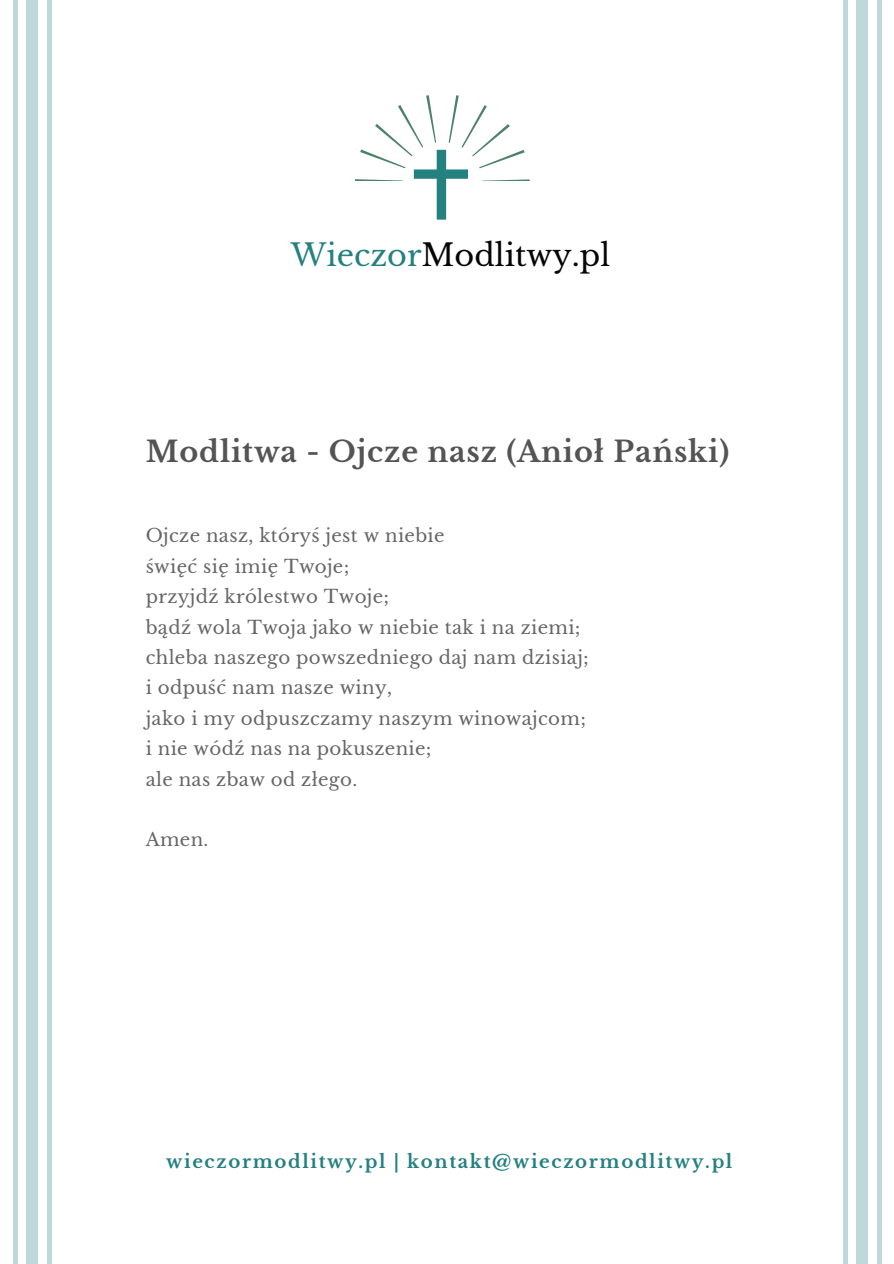
<style>
.page{position:relative;width:894px;height:1264px;background:#fff}
.page>*{position:absolute;margin:0;border:0;box-sizing:border-box;transform-origin:0 0}
.t1{font:30.3px "Libre Baskerville";color:#050505}
.t2{font:700 28.65px "Libre Baskerville";letter-spacing:.03em;color:#545454}
.t3{font:18.15px "Libre Baskerville";letter-spacing:.02em;color:#666}
.t4{font:700 18.15px "Libre Baskerville";letter-spacing:.09em;color:#258080}
.s1{color:#258080}
</style>
<div class="page">
<svg style="left:355px;top:95px;width:174px;height:125px"></svg>
<div style="left:13px;top:0;width:5px;height:1263px;background:#bed9d9"></div>
<hr style="left:47px;top:0;width:4px;height:1263px;background:#bed9d9">
<div style="left:26px;top:0;width:12px;height:1263px;background:#bed9d9"></div>
<hr style="left:843px;top:0;width:4px;height:1263px;background:#bed9d9">
<div style="left:876px;top:0;width:5px;height:1263px;background:#bed9d9"></div>
<div style="left:856px;top:0;width:11px;height:1263px;background:#bed9d9"></div>
<p class="t1" style="left:291px;top:237px;width:321px"><span class="s1">Wieczor</span>Modlitwy.pl</p>
<p class="t2" style="left:146px;top:434px;width:585px">Modlitwa - Ojcze nasz (Anioł Pański)</p>
<p class="t3" style="left:146px;top:524px;width:300px">Ojcze nasz, któryś jest w niebie</p>
<p class="t3" style="left:146px;top:555px;width:205px">święć się imię Twoje;</p>
<p class="t3" style="left:146px;top:585px;width:245px">przyjdź królestwo Twoje;</p>
<p class="t3" style="left:146px;top:616px;width:436px">bądź wola Twoja jako w niebie tak i na ziemi;</p>
<p class="t3" style="left:146px;top:646px;width:444px">chleba naszego powszedniego daj nam dzisiaj;</p>
<p class="t3" style="left:146px;top:676px;width:248px">i odpuść nam nasze winy,</p>
<p class="t3" style="left:146px;top:707px;width:441px">jako i my odpuszczamy naszym winowajcom;</p>
<p class="t3" style="left:146px;top:737px;width:287px">i nie wódź nas na pokuszenie;</p>
<p class="t3" style="left:146px;top:768px;width:213px">ale nas zbaw od złego.</p>
<p class="t3" style="left:146px;top:828px;width:64px">Amen.</p>
<p class="t4" style="left:166px;top:1150px;width:567px">wieczormodlitwy.pl | kontakt@wieczormodlitwy.pl</p>
</div>
